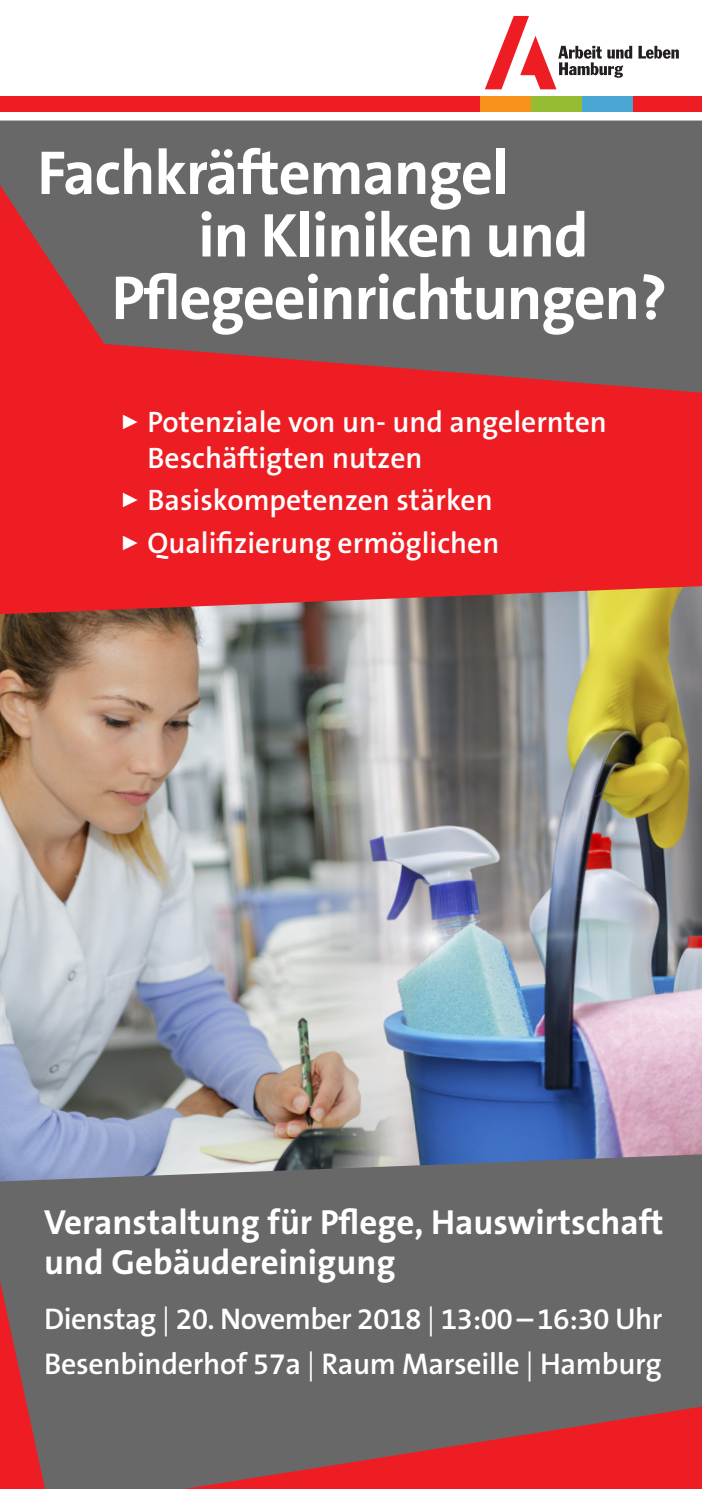
<style>
.page{position:relative;width:702px;height:1489px;background:#fff}
.page>*{position:absolute;margin:0;border:0;box-sizing:border-box;transform-origin:0 0}
.t1{font:700 62.5px "The Sans B7";letter-spacing:-.02em;color:#fff}
.t2{font:700 35px/40px "The Sans B7";color:#fff}
.t3{font:600 30px "The Sans B6";letter-spacing:-.01em;color:#fff}
.t4{font:600 29.75px/35.5px "The Sans B6";color:#fff}
.s1{font-family:"The Sans B4";font-weight:300}
</style>
<div class="page">
<img style="left:0;top:614px;width:702px;height:540px">
<div style="left:0;top:97px;width:702px;height:15px;background:#ee1d23"></div>
<div style="left:480px;top:97px;width:50px;height:15px;background:#f7931d"></div>
<div style="left:530px;top:97px;width:51px;height:15px;background:#96bc33"></div>
<div style="left:581px;top:97px;width:51px;height:15px;background:#4aa7d4"></div>
<svg style="left:638px;top:46px;width:40px;height:13px"></svg>
<svg style="left:485px;top:16px;width:147px;height:73px"></svg>
<svg style="left:0;top:1154px;width:702px;height:334px;background:#796264"></svg>
<div style="left:0;top:392px;width:702px;height:222px;background:#ee1d23"></div>
<svg style="left:0;top:120px;width:702px;height:272px;background:#7c5d5f"></svg>
<p class="t1" style="left:37px;top:140px;width:472px">Fachkräftemangel</p>
<p class="t1" style="left:198px;top:202px;width:392px">in Kliniken und</p>
<p class="t1" style="left:111px;top:265px;width:557px">Pflegeeinrichtungen?</p>
<p class="t4" style="left:147px;top:405px;width:461px;text-indent:-27px">✓ Potenziale von un- und angelernten<br>Beschäftigten nutzen</p>
<p class="t4" style="left:120px;top:483px;width:374px">✓ Basiskompetenzen stärken</p>
<p class="t4" style="left:120px;top:526px;width:380px">✓ Qualifizierung ermöglichen</p>
<p class="t2" style="left:44px;top:1203px;width:620px">Veranstaltung für Pflege, Hauswirtschaft und Gebäudereinigung</p>
<p class="t3" style="left:44px;top:1303px;width:619px">Dienstag <span class="s1">|</span> 20. November 2018 <span class="s1">|</span> 13:00–16:30 Uhr</p>
<p class="t3" style="left:44px;top:1348px;width:618px">Besenbinderhof 57a <span class="s1">|</span> Raum Marseille <span class="s1">|</span> Hamburg</p>
</div>
